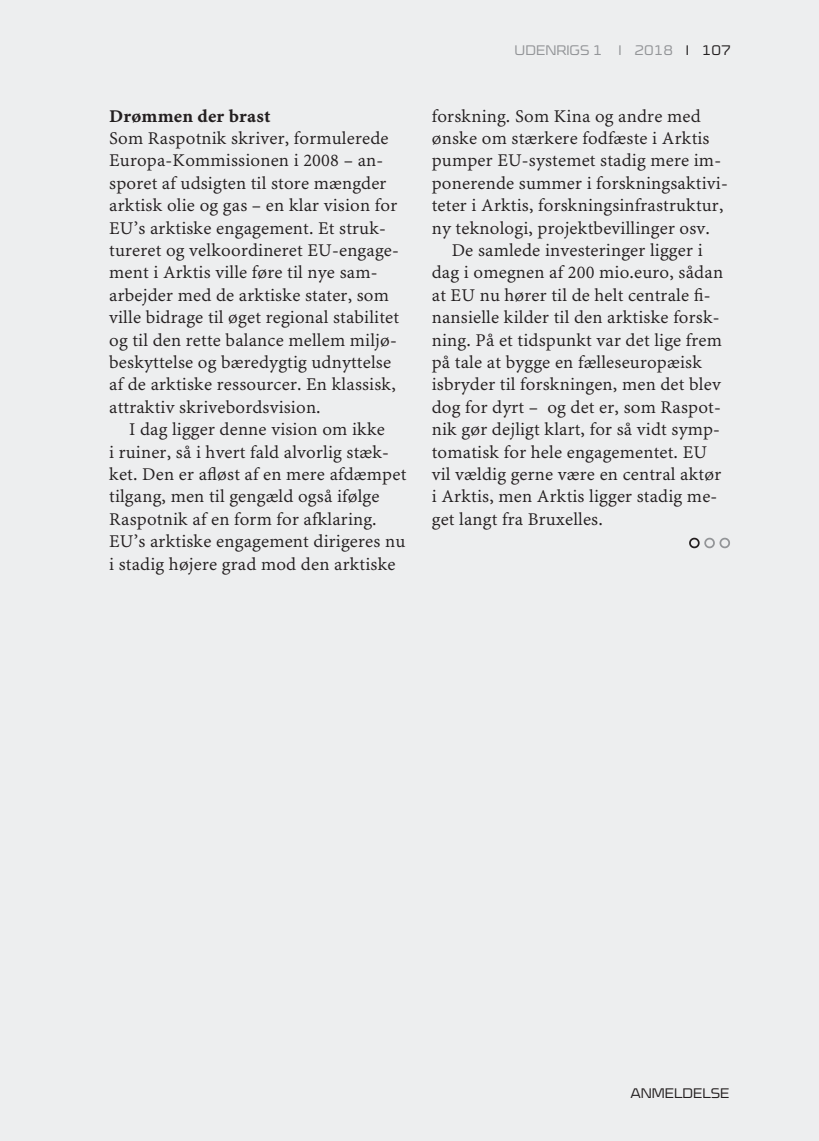
<style>
.page{position:relative;width:819px;height:1141px;background:#fff}
.page>*{position:absolute;margin:0;border:0;box-sizing:border-box;transform-origin:0 0}
.t1{font:17.85px/22.4px "Minion MM";letter-spacing:.01em;color:#231f20}
.t2{font:700 17.85px "Minion MM";letter-spacing:.01em;color:#231f20}
.t3{font:300 expanded 14px "Cube OT";color:#939598}
.t4{font:300 expanded 14px "Cube OT";color:#231f20}
.s1{color:#231f20}
</style>
<div class="page">
<div style="left:1px;top:0;width:818px;height:1141px;background:#edeeef"></div>
<hr style="left:0;top:0;width:1px;height:1141px;background:#dcdddf">
<svg style="left:689px;top:537px;width:41px;height:12px"></svg>
<p class="t2" style="left:109px;top:106px;width:163px">Drømmen der brast</p>
<p class="t1" style="left:109px;top:127px;width:291px">Som Raspotnik skriver, formulerede Europa-Kommissionen i 2008 – an&shy;sporet af udsigten til store mængder arktisk olie og gas – en klar vision for EU’s arktiske engagement. Et struk&shy;tureret og velkoordineret EU-engage&shy;ment i Arktis ville føre til nye sam&shy;arbejder med de arktiske stater, som ville bidrage til øget regional stabilitet og til den rette balance mellem miljø&shy;beskyttelse og bæredygtig udnyttelse af de arktiske ressourcer. En klassisk, attraktiv skrivebordsvision.</p>
<p class="t1" style="left:109px;top:418px;width:298px;text-indent:20px">I dag ligger denne vision om ikke<br>i ruiner, så i hvert fald alvorlig stæk&shy;ket. Den er afløst af en mere afdæmpet tilgang, men til gengæld også ifølge Raspotnik af en form for afklaring.<br>EU’s arktiske engagement dirigeres nu i stadig højere grad mod den arktiske</p>
<p class="t3" style="left:514px;top:42px;width:218px">UDENRIGS 1 I 2018 <span class="s1">I 107</span></p>
<p class="t1" style="left:432px;top:105px;width:270px">forskning. Som Kina og andre med</p>
<p class="t1" style="left:432px;top:127px;width:279px">ønske om stærkere fodfæste i Arktis</p>
<p class="t1" style="left:432px;top:150px;width:291px">pumper EU-systemet stadig mere im-</p>
<p class="t1" style="left:432px;top:172px;width:297px">ponerende summer i forskningsaktivi-</p>
<p class="t1" style="left:432px;top:194px;width:293px">teter i Arktis, forskningsinfrastruktur,</p>
<p class="t1" style="left:432px;top:217px;width:280px">ny teknologi, projektbevillinger osv.</p>
<p class="t1" style="left:451px;top:239px;width:252px">De samlede investeringer ligger i</p>
<p class="t1" style="left:432px;top:262px;width:293px">dag i omegnen af 200 mio.euro, sådan</p>
<p class="t1" style="left:432px;top:284px;width:280px">at EU nu hører til de helt centrale fi-</p>
<p class="t1" style="left:432px;top:306px;width:289px">nansielle kilder til den arktiske forsk-</p>
<p class="t1" style="left:432px;top:329px;width:292px">ning. På et tidspunkt var det lige frem</p>
<p class="t1" style="left:432px;top:351px;width:272px">på tale at bygge en fælleseuropæisk</p>
<p class="t1" style="left:432px;top:374px;width:290px">isbryder til forskningen, men det blev</p>
<p class="t1" style="left:432px;top:396px;width:290px">dog for dyrt – og det er, som Raspot-</p>
<p class="t1" style="left:432px;top:418px;width:290px">nik gør dejligt klart, for så vidt symp-</p>
<p class="t1" style="left:432px;top:441px;width:277px">tomatisk for hele engagementet. EU</p>
<p class="t1" style="left:432px;top:463px;width:291px">vil vældig gerne være en central aktør</p>
<p class="t1" style="left:432px;top:486px;width:287px">i Arktis, men Arktis ligger stadig me-</p>
<p class="t1" style="left:432px;top:508px;width:172px">get langt fra Bruxelles.</p>
<p class="t4" style="left:630px;top:1085px;width:101px">ANMELDELSE</p>
</div>
